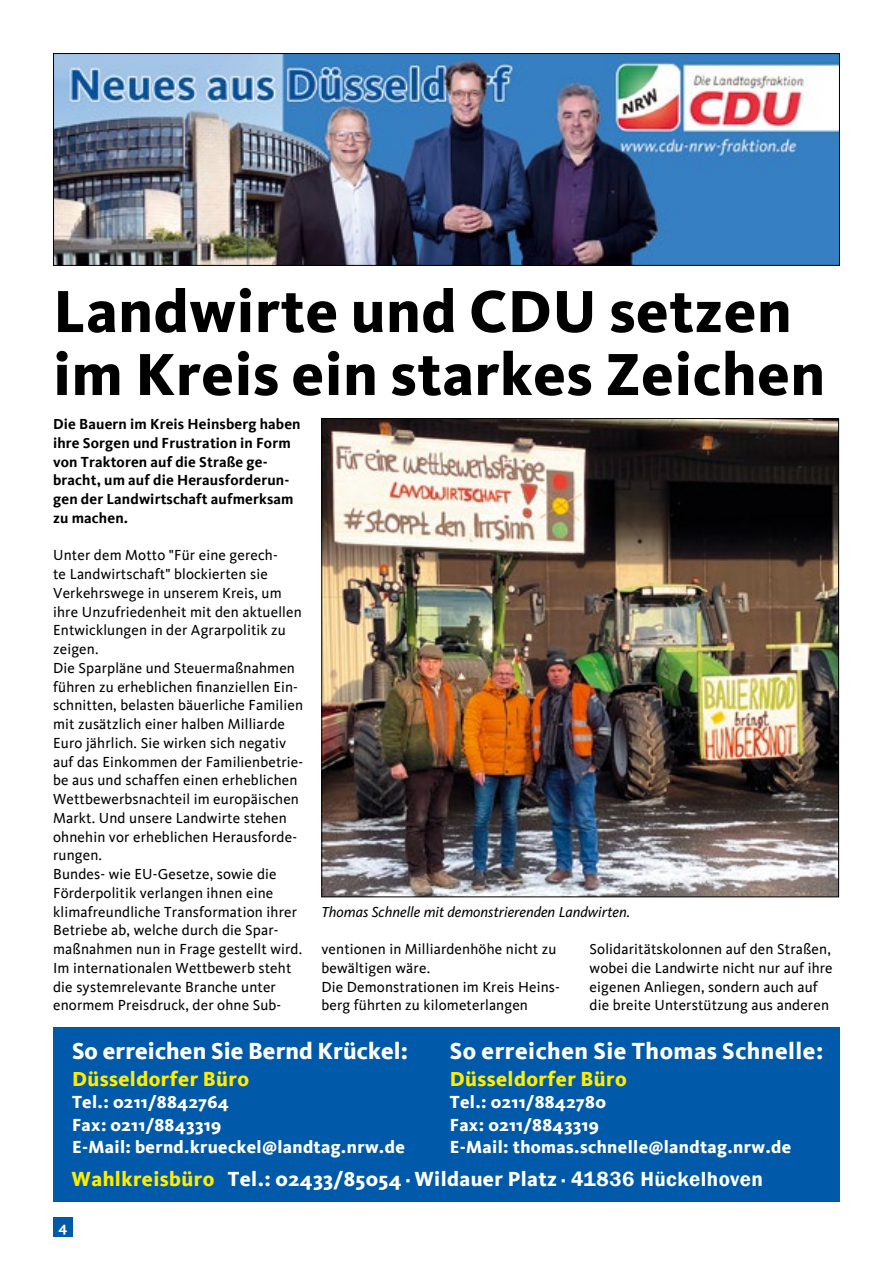
<style>
.page{position:relative;width:893px;height:1263px;background:#fff}
.page>*{position:absolute;margin:0;border:0;box-sizing:border-box;transform-origin:0 0}
.t1{font:800 61.5px/63px "Kievit";letter-spacing:.01em;color:#000}
.t2{font:800 24px "Kievit";letter-spacing:.02em;color:#fff}
.t3{font:800 21px "Kievit";letter-spacing:.02em;color:#fff}
.t4{font:800 21px "Kievit";letter-spacing:.02em;color:#ffed00}
.t5{font:800 18px/22.5px "Kievit";letter-spacing:.02em;color:#fff}
.t6{font:15px/18.8px "Kievit";letter-spacing:.01em;color:#000}
.t7{font:700 15px/18.8px "Kievit";letter-spacing:.01em;color:#000}
.t8{font:italic 15px "Kievit OT";color:#000}
.t9{font:700 15px "Kievit";color:#fff}
.s1{color:#ffed00}
.s2{font-family:"Franklin Gothic";font-weight:600}
</style>
<div class="page">
<img style="left:55px;top:55px;width:783px;height:209px">
<div style="left:53px;top:53px;width:787px;height:213px;border:1px solid #000"></div>
<div style="left:53px;top:1217px;width:20px;height:20px;background:#005aa9"></div>
<div style="left:53px;top:1027px;width:787px;height:174px;background:#005aa9"></div>
<img style="left:323px;top:420px;width:514px;height:475px">
<h1 class="t1" style="left:53px;top:280px;width:774px">Landwirte und CDU setzen im Kreis ein starkes Zeichen</h1>
<p class="t7" style="left:53px;top:415px;width:249px">Die Bauern im Kreis Heinsberg haben ihre Sorgen und Frustration in Form von Traktoren auf die Straße ge&shy;bracht, um auf die Herausforderun&shy;gen der Landwirtschaft aufmerksam zu machen.</p>
<p class="t6" style="left:53px;top:546px;width:252px">Unter dem Motto "Für eine gerech-<br>te Landwirtschaft" blockierten sie Verkehrswege in unserem Kreis, um ihre Unzufriedenheit mit den aktuellen Entwicklungen in der Agrarpolitik zu zeigen.<br>Die Sparpläne und Steuermaßnahmen führen zu erheblichen finanziellen Ein&shy;schnitten, belasten bäuerliche Familien mit zusätzlich einer halben Milliarde Euro jährlich. Sie wirken sich negativ auf das Einkommen der Familienbetrie&shy;be aus und schaffen einen erheblichen Wettbewerbsnachteil im europäischen Markt. Und unsere Landwirte stehen ohnehin vor erheblichen Herausforde&shy;rungen.<br>Bundes- wie EU-Gesetze, sowie die Förderpolitik verlangen ihnen eine klimafreundliche Transformation ihrer Betriebe ab, welche durch die Spar&shy;maßnahmen nun in Frage gestellt wird.<br>Im internationalen Wettbewerb steht die systemrelevante Branche unter enormem Preisdruck, der ohne Sub-</p>
<p class="t8" style="left:321px;top:903px;width:310px">Thomas Schnelle mit demonstrierenden Landwirten.</p>
<p class="t6" style="left:321px;top:940px;width:240px">ventionen in Milliardenhöhe nicht zu bewältigen wäre.<br>Die Demonstrationen im Kreis Heins&shy;berg führten zu kilometerlangen</p>
<p class="t6" style="left:590px;top:940px;width:245px">Solidaritätskolonnen auf den Straßen, wobei die Landwirte nicht nur auf ihre eigenen Anliegen, sondern auch auf die breite Unterstützung aus anderen</p>
<h2 class="t2" style="left:450px;top:1036px;width:375px">So erreichen Sie Thomas Schnelle:</h2>
<h3 class="t4" style="left:450px;top:1066px;width:179px">Düsseldorfer Büro</h3>
<p class="t5" style="left:450px;top:1091px;width:343px">Tel.: 0211/8842780<br>Fax: 0211/8843319<br>E-Mail: thomas.schnelle@landtag.nrw.de</p>
<h3 class="t3" style="left:72px;top:1166px;width:693px"><span class="s1">Wahlkreisbüro</span> Tel.: 02433/85054 <span class="s2">·</span> Wildauer Platz <span class="s2">· 41836 Hückelhoven</span></h3>
<h2 class="t2" style="left:72px;top:1036px;width:338px">So erreichen Sie Bernd Krückel:</h2>
<h3 class="t4" style="left:72px;top:1066px;width:179px">Düsseldorfer Büro</h3>
<p class="t5" style="left:72px;top:1091px;width:334px">Tel.: 0211/8842764<br>Fax: 0211/8843319<br>E-Mail: bernd.krueckel@landtag.nrw.de</p>
<p class="t9" style="left:59px;top:1218px;width:11px">4</p>
</div>
